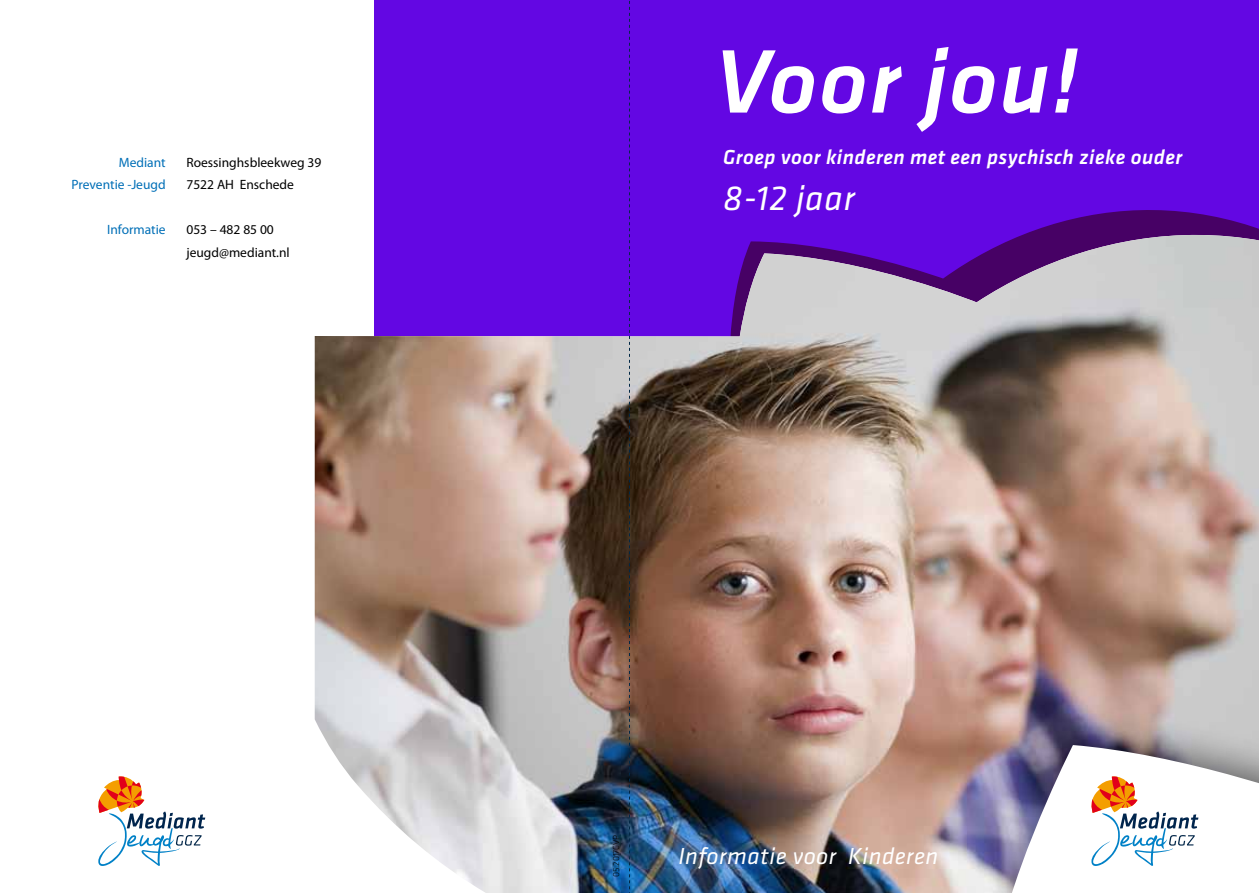
<style>
.page{position:relative;width:1259px;height:893px;background:#fff}
.page>*{position:absolute;margin:0;border:0;box-sizing:border-box;transform-origin:0 0}
.t1{font:italic 500 93.45px "Klavika Basic";letter-spacing:.02em;color:#fff}
.t2{font:italic 36px "Klavika Basic";letter-spacing:.02em;color:#fff}
.t3{font:italic 24px "Klavika Basic";letter-spacing:.02em;color:#fff}
.t4{font:italic 500 21px "Klavika Basic";letter-spacing:.02em;color:#fff}
.t5{font:13.5px/22.5px "Myriad Pro";color:#000}
.t6{font:13.5px/22.5px "Myriad Pro";color:#006fb7;text-align:right}
.t7{font:300 9px "Klavika Basic";letter-spacing:-.01em;color:#000}
</style>
<div class="page">
<div style="left:374px;top:0;width:885px;height:644px;background:#6307e3"></div>
<svg style="left:314px;top:210px;width:945px;height:510px"></svg>
<img style="left:315px;top:235px;width:944px;height:658px">
<svg style="left:629px;top:0;width:1px;height:893px"></svg>
<div style="left:979px;top:707px;width:280px;height:186px;background:#000;opacity:.51"></div>
<svg style="left:1000px;top:738px;width:259px;height:155px"></svg>
<svg style="left:98px;top:776px;width:107px;height:90px"></svg>
<p class="t6" style="left:72px;top:151px;width:96px">Mediant<br>Preventie -Jeugd</p>
<p class="t6" style="left:107px;top:218px;width:60px">Informatie</p>
<p class="t5" style="left:186px;top:151px;width:136px">Roessinghsbleekweg 39<br>7522 AH Enschede</p>
<p class="t5" style="left:186px;top:218px;width:105px">053 – 482 85 00 jeugd@mediant.nl</p>
<h1 class="t1" style="left:714px;top:19px;width:365px">Voor jou!</h1>
<h3 class="t4" style="left:723px;top:143px;width:461px">Groep voor kinderen met een psychisch zieke ouder</h3>
<h2 class="t2" style="left:723px;top:176px;width:133px">8-12 jaar</h2>
<p class="t7" style="left:611px;top:877px;width:43px;rotate:-90deg">05.2017CVP</p>
<h3 class="t3" style="left:678px;top:841px;width:261px">Informatie voor Kinderen</h3>
</div>
